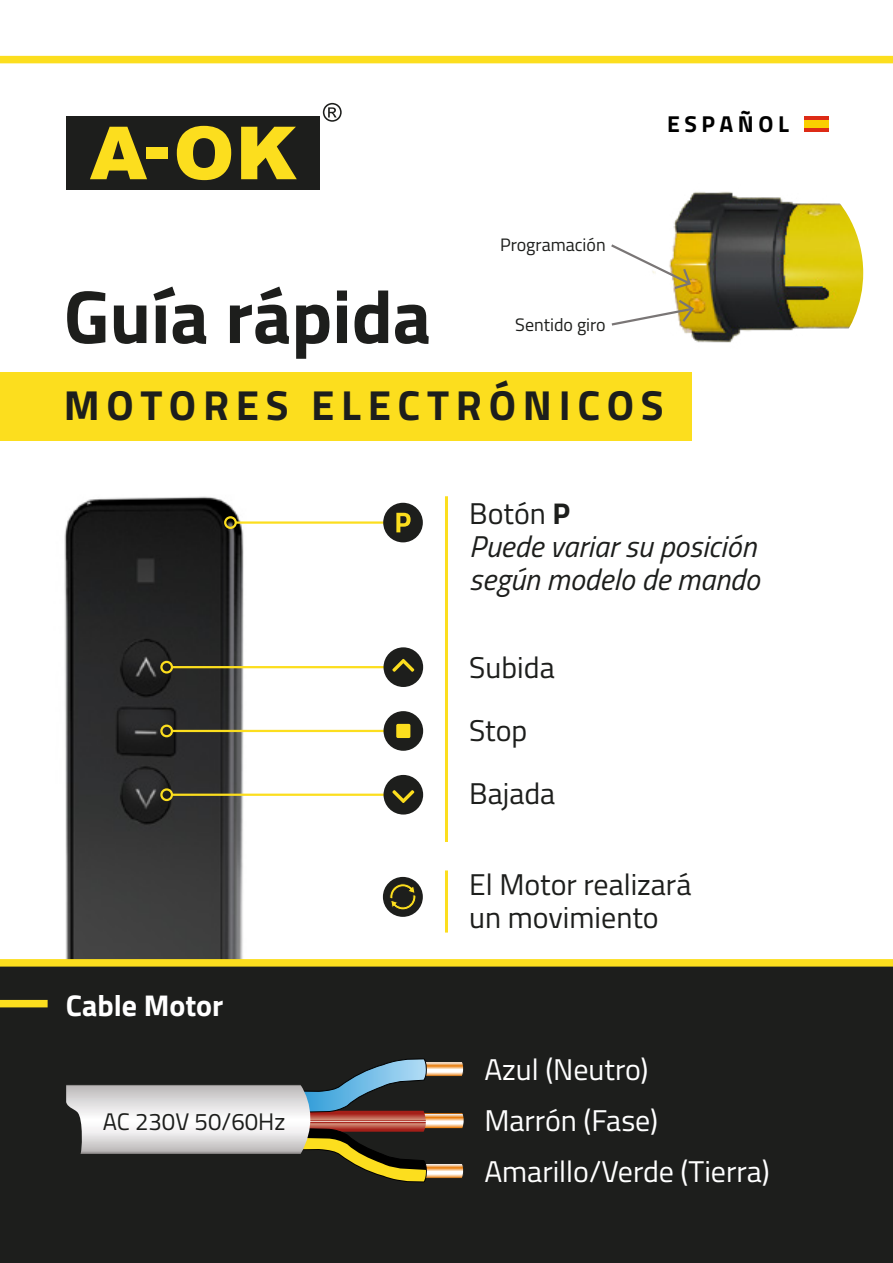
<style>
.page{position:relative;width:893px;height:1263px;background:#fff}
.page>*{position:absolute;margin:0;border:0;box-sizing:border-box;transform-origin:0 0}
.t1{font:700 75px "Titillium Web";color:#1d1e1c}
.t2{font:700 42px "Titillium Web";letter-spacing:.16em;color:#1d1e1c}
.t3{font:30px/51px "Titillium Web";color:#fff}
.t4{font:italic 30px/33px "Titillium Web";color:#1d1e1c}
.t5{font:30px/62.7px "Titillium Web";color:#1d1e1c}
.t6{font:700 30px "Titillium Web";color:#fff}
.t7{font:24px "Titillium Web";color:#1d1e1c}
.t8{font:700 23.1px "Titillium Web";letter-spacing:.2em;color:#000}
.t9{font:18px "Titillium Web";color:#1d1e1c}
.s1{font-style:normal}
.s2{font-weight:700;font-style:normal}
</style>
<div class="page">
<img style="left:673px;top:192px;width:190px;height:151px">
<img style="left:64px;top:496px;width:301px;height:463px">
<div style="left:0;top:966px;width:893px;height:297px;background:#1d1e1c"></div>
<div style="left:0;top:959px;width:893px;height:7px;background:#fcde1e"></div>
<div style="left:0;top:1000px;width:48px;height:7px;background:#fcde1e"></div>
<div style="left:66px;top:116px;width:254px;height:73px;background:#1d1e1c"></div>
<svg style="left:90px;top:127px;width:57px;height:52px"></svg>
<div style="left:147px;top:147px;width:21px;height:12px;background:#fcde1e"></div>
<svg style="left:177px;top:126px;width:54px;height:54px"></svg>
<svg style="left:241px;top:127px;width:56px;height:52px"></svg>
<svg style="left:323px;top:103px;width:19px;height:19px"></svg>
<div style="left:0;top:56px;width:893px;height:7px;background:#fcde1e"></div>
<div style="left:0;top:373px;width:691px;height:68px;background:#fcde1e"></div>
<hr style="left:445px;top:496px;width:3px;height:346px;background:#fcde1e">
<hr style="left:445px;top:870px;width:3px;height:62px;background:#fcde1e">
<div style="left:160px;top:661px;width:13px;height:12px;border:2px solid #fcde1e;border-radius:50%"></div>
<hr style="left:172px;top:666px;width:214px;height:2px;background:#fcde1e">
<div style="left:160px;top:724px;width:13px;height:13px;border:2px solid #fcde1e;border-radius:50%"></div>
<hr style="left:172px;top:730px;width:214px;height:2px;background:#fcde1e">
<div style="left:160px;top:788px;width:13px;height:13px;border:2px solid #fcde1e;border-radius:50%"></div>
<hr style="left:172px;top:794px;width:214px;height:2px;background:#fcde1e">
<div style="left:224px;top:516px;width:13px;height:13px;border:2px solid #fcde1e;border-radius:50%"></div>
<hr style="left:235px;top:521px;width:166px;height:3px;background:#fcde1e">
<svg style="left:611px;top:242px;width:82px;height:49px"></svg>
<svg style="left:611px;top:298px;width:85px;height:29px"></svg>
<svg style="left:66px;top:1058px;width:398px;height:124px"></svg>
<div style="left:383px;top:711px;width:40px;height:40px;background:#1d1e1c;border-radius:50%"></div>
<div style="left:396px;top:724px;width:14px;height:14px;background:#fcde1e;border-radius:2px"></div>
<div style="left:383px;top:775px;width:40px;height:39px;background:#1d1e1c;border-radius:50%"></div>
<svg style="left:392px;top:790px;width:22px;height:13px"></svg>
<div style="left:383px;top:877px;width:40px;height:40px;background:#1d1e1c;border-radius:50%"></div>
<svg style="left:389px;top:883px;width:27px;height:27px"></svg>
<div style="left:383px;top:503px;width:40px;height:39px;background:#1d1e1c;border-radius:50%"></div>
<svg style="left:396px;top:513px;width:15px;height:19px"></svg>
<div style="left:383px;top:647px;width:40px;height:40px;background:#1d1e1c;border-radius:50%"></div>
<svg style="left:392px;top:659px;width:22px;height:13px"></svg>
<hr style="left:804px;top:128px;width:24px;height:4px;background:#dd2b16">
<div style="left:804px;top:120px;width:24px;height:8px;background:#facf00"></div>
<hr style="left:804px;top:117px;width:24px;height:3px;background:#dd2b16">
<h1 class="t1" style="left:64px;top:259px;width:369px">Guía rápida</h1>
<p class="t9" style="left:500px;top:232px;width:107px">Programación</p>
<p class="t9" style="left:515px;top:312px;width:92px">Sentido giro</p>
<p class="t8" style="left:667px;top:106px;width:123px">ESPAÑOL</p>
<h2 class="t2" style="left:64px;top:374px;width:601px">MOTORES ELECTRÓNICOS</h2>
<p class="t4" style="left:469px;top:495px;width:292px"><span class="s1">Botón</span> <span class="s2">P<br></span>Puede variar su posición según modelo de mando</p>
<p class="t5" style="left:469px;top:635px;width:88px">Subida<br>Stop<br>Bajada</p>
<p class="t6" style="left:66px;top:982px;width:159px">Cable Motor</p>
<p class="t7" style="left:103px;top:1104px;width:184px">AC 230V 50/60Hz</p>
<p class="t5" style="left:469px;top:867px;width:224px;line-height:33px">El Motor realizará un movimiento</p>
<p class="t3" style="left:484px;top:1043px;width:287px">Azul (Neutro)<br>Marrón (Fase)<br>Amarillo/Verde (Tierra)</p>
</div>
